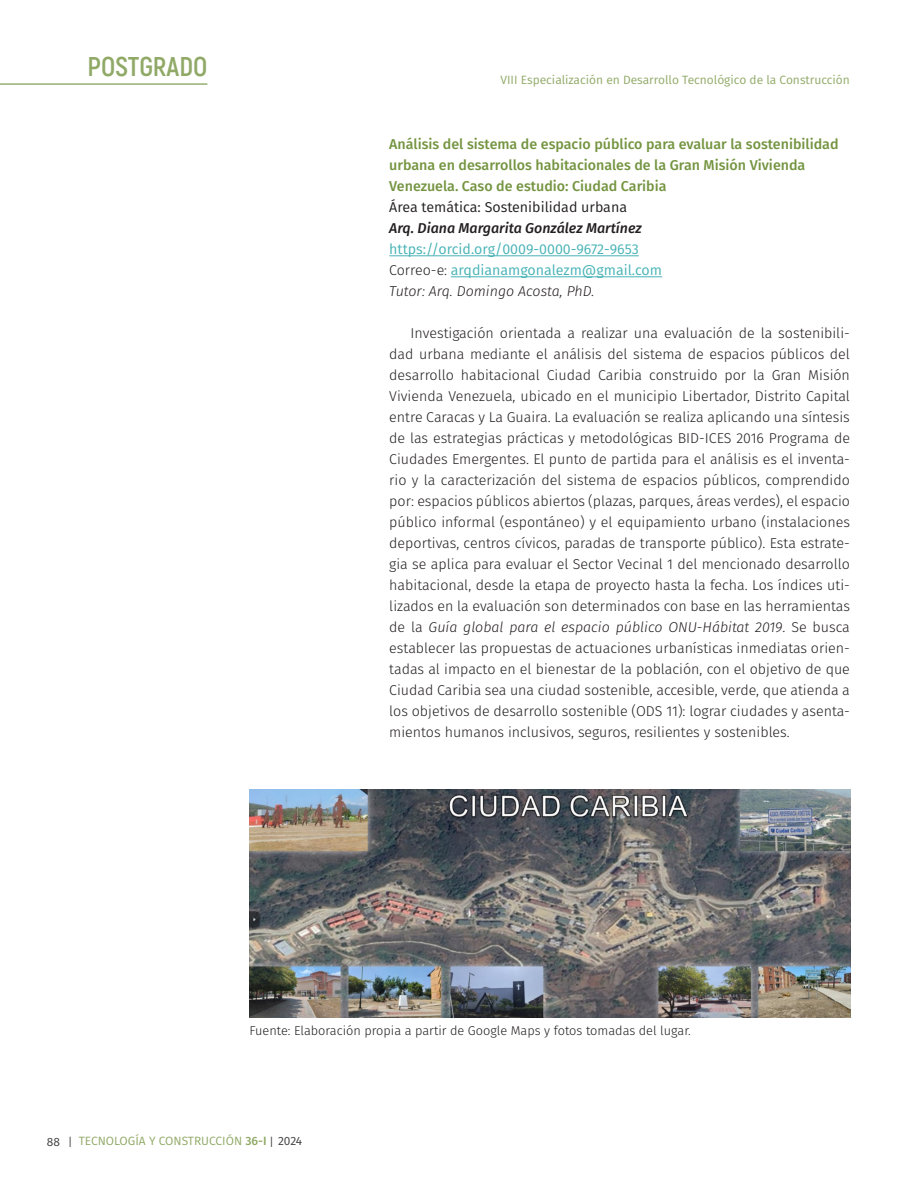
<style>
.page{position:relative;width:918px;height:1188px;background:#fff}
.page>*{position:absolute;margin:0;border:0;box-sizing:border-box;transform-origin:0 0}
.t1{font:700 27px "Akrobat";color:#90a966}
.mancha{font:300 14.25px/21px "Fira Sans";color:#231f20;text-align:justify}
.TITULO_2{font:500 14.25px/21px "Fira Sans";color:#749440}
.TITULO_3{font:14.25px "Fira Sans";color:#46b2b5}
.TITULO_3-2{font:italic 500 14.25px "Fira Sans";color:#231f20}
.TITULO_3-3{font:14.25px "Fira Sans";color:#231f20}
.TITULO_3-4{font:italic 300 14.25px "Fira Sans";color:#231f20}
.Fuentes{font:300 12.75px "Fira Sans";color:#231f20}
.t2{font:12px "Fira Sans";color:#90a966}
.s1{font-weight:300;color:#231f20}
.s2{font-style:italic}
.s3{color:#3e3e3f}
.s4{font-weight:300;font-size:15px;color:#494949}
.s5{font-weight:500}
</style>
<div class="page">
<hr style="left:389px;top:255px;width:250px;height:1px;background:#46b2b5">
<hr style="left:451px;top:276px;width:211px;height:1px;background:#46b2b5">
<img style="left:250px;top:789px;width:601px;height:228px">
<hr style="left:0;top:83px;width:207px;height:2px;background:#749440">
<p class="t1" style="left:88px;top:50px;width:121px">POSTGRADO</p>
<p class="t2" style="left:500px;top:71px;width:351px">VIII Especialización en Desarrollo Tecnológico de la Construcción</p>
<p class="TITULO_2" style="left:389px;top:133px;width:451px">Análisis del sistema de espacio público para evaluar la sostenibilidad urbana en desarrollos habitacionales de la Gran Misión Vivienda<br>Venezuela. Caso de estudio: Ciudad Caribia</p>
<p class="TITULO_3-3" style="left:389px;top:197px;width:239px">Área temática: Sostenibilidad urbana</p>
<p class="TITULO_3-2" style="left:389px;top:217px;width:254px">Arq. Diana Margarita González Martínez</p>
<p class="TITULO_3" style="left:389px;top:239px;width:251px">https://orcid.org/0009-0000-9672-9653</p>
<p class="TITULO_3" style="left:389px;top:260px;width:274px"><span class="s1">Correo-e:</span> arqdianamgonalezm@gmail.com</p>
<p class="TITULO_3-4" style="left:389px;top:281px;width:207px">Tutor: Arq. Domingo Acosta, PhD.</p>
<p class="mancha" style="left:389px;top:323px;width:462px;text-indent:21px">Investigación orientada a realizar una evaluación de la sostenibili&shy;dad urbana mediante el análisis del sistema de espacios públicos del desarrollo habitacional Ciudad Caribia construido por la Gran Misión Vivienda Venezuela, ubicado en el municipio Libertador, Distrito Capital entre Caracas y La Guaira. La evaluación se realiza aplicando una síntesis de las estrategias prácticas y metodológicas BID-ICES 2016 Programa de Ciudades Emergentes. El punto de partida para el análisis es el inventa&shy;rio y la caracterización del sistema de espacios públicos, comprendido por: espacios públicos abiertos (plazas, parques, áreas verdes), el espacio público informal (espontáneo) y el equipamiento urbano (instalaciones deportivas, centros cívicos, paradas de transporte público). Esta estrate&shy;gia se aplica para evaluar el Sector Vecinal 1 del mencionado desarrollo habitacional, desde la etapa de proyecto hasta la fecha. Los índices uti&shy;lizados en la evaluación son determinados con base en las herramientas de la <span class="s2">Guía global para el espacio público ONU-Hábitat 2019</span>. Se busca establecer las propuestas de actuaciones urbanísticas inmediatas orien&shy;tadas al impacto en el bienestar de la población, con el objetivo de que Ciudad Caribia sea una ciudad sostenible, accesible, verde, que atienda a los objetivos de desarrollo sostenible (ODS 11): lograr ciudades y asenta&shy;mientos humanos inclusivos, seguros, resilientes y sostenibles.</p>
<p class="Fuentes" style="left:250px;top:1021px;width:443px">Fuente: Elaboración propia a partir de Google Maps y fotos tomadas del lugar.</p>
<p class="t2" style="left:47px;top:1132px;width:257px"><span class="s3">88</span> <span class="s4">I</span> TECNOLOGÍA Y CONSTRUCCIÓN <span class="s5">36-I</span> <span class="s4">I</span> <span class="s3">2024</span></p>
</div>
